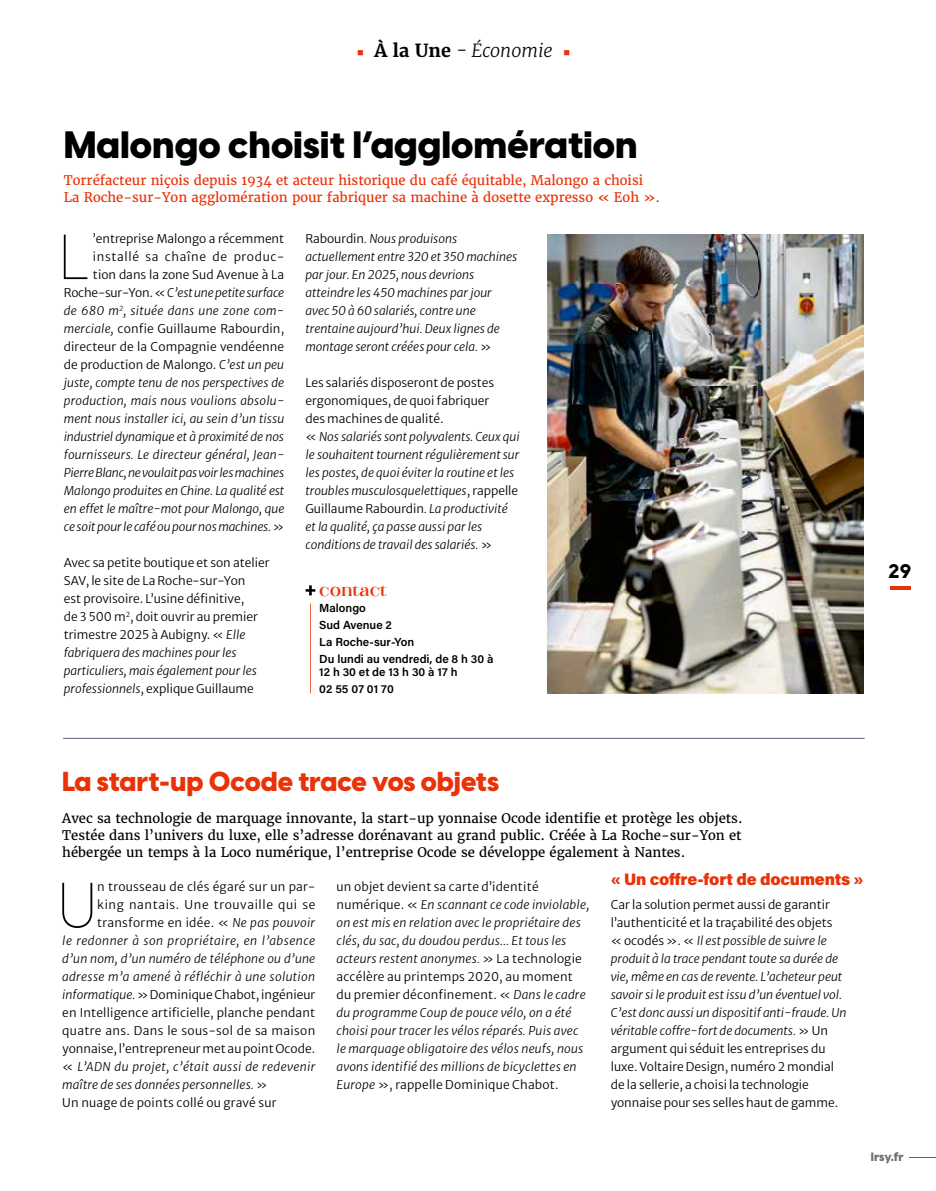
<style>
.page{position:relative;width:936px;height:1191px;background:#fff}
.page>*{position:absolute;margin:0;border:0;box-sizing:border-box;transform-origin:0 0}
.t1{font:100 62.7px "Visby CF";color:#000}
.t2{font:800 37.5px "Visby CF";color:#000}
.t3{font:800 27px "Visby CF";color:#e93208}
.t4{font:19.5px "Arya Single";color:#000}
.t5{font:italic 300 18px "Merriweather";color:#000}
.t6{font:18px "Rangkings";letter-spacing:.01em;color:#e93208}
.t7{font:900 16.5px "Acumin Pro";letter-spacing:-.01em;color:#e93208}
.t8{font:13.2px/17.1px "Merriweather";color:#000;text-align:justify}
.t9{font:13.2px/17.1px "Merriweather";color:#e93208}
.t10{font:italic 12px/18px "Merriweather Sans";letter-spacing:.005em;color:#000}
.t11{font:12px/18px "Merriweather Sans";color:#000}
.t12{font:12px "Merriweather Sans";letter-spacing:.02em;color:#000}
.t13{font:italic 12px "Merriweather Sans";letter-spacing:.035em;color:#000}
.t14{font:italic 12px "Merriweather Sans";letter-spacing:.03em;color:#000}
.t15{font:italic 12px "Merriweather Sans";letter-spacing:.025em;color:#000}
.t16{font:12px "Merriweather Sans";letter-spacing:.03em;color:#000}
.t17{font:12px "Merriweather Sans";letter-spacing:.05em;color:#000}
.t18{font:12px "Merriweather Sans";letter-spacing:.025em;color:#000}
.t19{font:800 12px "Visby CF";letter-spacing:-.01em;color:#6f7070}
.t20{font:600 11.7px/17px "Acumin Pro";color:#000}
.s1{font-family:"Merriweather Sans";font-weight:500;font-style:normal;font-size:12px;color:#e93208}
.s2{font-weight:700;font-style:normal}
.s3{font-style:normal}
.s4{font-style:italic}
</style>
<div class="page">
<img style="left:547px;top:234px;width:316px;height:459px">
<hr style="left:63px;top:738px;width:801px;height:1px;background:#2f2857">
<svg style="left:305px;top:585px;width:10px;height:10px"></svg>
<hr style="left:310px;top:603px;width:1px;height:90px;background:#e93208">
<svg style="left:909px;top:1157px;width:26px;height:1px"></svg>
<hr style="left:890px;top:586px;width:21px;height:4px;background:#e93208">
<h3 class="t5" style="left:357px;top:40px;width:214px"><span class="s1">■</span> <span class="s2">À la Une</span> - Économie <span class="s1">■</span></h3>
<h2 class="t2" style="left:64px;top:120px;width:575px">Malongo choisit l’agglomération</h2>
<p class="t9" style="left:64px;top:172px;width:598px">Torréfacteur niçois depuis 1934 et acteur historique du café équitable, Malongo a choisi<br>La Roche-sur-Yon agglomération pour fabriquer sa machine à dosette expresso « Eoh ».</p>
<h1 class="t1" style="left:59px;top:220px;width:32px">L</h1>
<p class="t10" style="left:64px;top:228px;width:222px;text-align:right"><span class="s3">’entreprise Malongo a récemment installé sa chaîne de produc-<br>tion dans la zone Sud Avenue à La Roche-sur-Yon. «</span> C’est une petite surface de 680 m<sup>2</sup>, située dans une zone com&shy;merciale, <span class="s3">confie Guillaume Rabourdin, directeur de la Compagnie vendéenne de production de Malongo.</span> C’est un peu juste, compte tenu de nos perspectives de production, mais nous voulions absolu&shy;ment nous installer ici, au sein d’un tissu industriel dynamique et à proximité de nos fournisseurs. Le directeur général, Jean-Pierre Blanc, ne voulait pas voir les machines Malongo produites en Chine. La qualité est en effet le maître-mot pour Malongo, que ce soit pour le café ou pour nos machines. <span class="s3">»</span></p>
<p class="t11" style="left:64px;top:552px;width:207px">Avec sa petite boutique et son atelier SAV, le site de La Roche-sur-Yon<br>est provisoire. L’usine définitive,<br>de 3 500 m<sup>2</sup>, doit ouvrir au premier trimestre 2025 à Aubigny. « <span class="s4">Elle fabriquera des machines pour les particuliers, mais également pour les professionnels</span>, explique Guillaume</p>
<p class="t10" style="left:305px;top:228px;width:213px"><span class="s3">Rabourdin</span>. Nous produisons actuellement entre 320 et 350 machines par jour. En 2025, nous devrions atteindre les 450 machines par jour avec 50 à 60 salariés, contre une trentaine aujourd’hui. Deux lignes de montage seront créées pour cela. <span class="s3">»</span></p>
<p class="t10" style="left:305px;top:372px;width:216px"><span class="s3">Les salariés disposeront de postes ergonomiques, de quoi fabriquer<br>des machines de qualité.<br>«</span> Nos salariés sont polyvalents. Ceux qui le souhaitent tournent régulièrement sur les postes, de quoi éviter la routine et les troubles musculosquelettiques<span class="s3">, rappelle Guillaume Rabourdin</span>. La productivité et la qualité, ça passe aussi par les conditions de travail des salariés. <span class="s3">»</span></p>
<h3 class="t6" style="left:319px;top:579px;width:69px">contact</h3>
<p class="t20" style="left:319px;top:599px;width:176px">Malongo<br>Sud Avenue 2<br>La Roche-sur-Yon<br>Du lundi au vendredi, de 8 h 30 à</p>
<p class="t20" style="left:319px;top:663px;width:140px">12 h 30 et de 13 h 30 à 17 h<br>02 55 07 01 70</p>
<h3 class="t4" style="left:888px;top:559px;width:25px">29</h3>
<h3 class="t3" style="left:62px;top:763px;width:438px">La start-up Ocode trace vos objets</h3>
<p class="t8" style="left:62px;top:809px;width:681px">Avec sa technologie de marquage innovante, la start-up yonnaise Ocode identifie et protège les objets.<br>Testée dans l’univers du luxe, elle s’adresse dorénavant au grand public. Créée à La Roche-sur-Yon et hébergée un temps à la Loco numérique, l’entreprise Ocode se développe également à Nantes.</p>
<h1 class="t1" style="left:58px;top:868px;width:40px">U</h1>
<p class="t12" style="left:97px;top:876px;width:219px">n trousseau de clés égaré sur un par-</p>
<h3 class="t7" style="left:610px;top:867px;width:254px">« Un coffre-fort de documents »</h3>
<p class="t11" style="left:610px;top:894px;width:237px">Car la solution permet aussi de garantir l’authenticité et la traçabilité des objets « ocodés ». « <span class="s4">Il est possible de suivre le produit à la trace pendant toute sa durée de vie, même en cas de revente. L’acheteur peut savoir si le produit est issu d’un éventuel vol.<br>C’est donc aussi un dispositif anti-fraude. Un véritable coffre-fort de documents.</span> » Un argument qui séduit les entreprises du luxe. Voltaire Design, numéro 2 mondial de la sellerie, a choisi la technologie yonnaise pour ses selles haut de gamme.</p>
<p class="t10" style="left:336px;top:876px;width:254px"><span class="s3">un objet devient sa carte d’identité numérique. «</span> En scannant ce code inviolable, on est mis en relation avec le propriétaire des clés, du sac, du doudou perdus… Et tous les acteurs restent anonymes. <span class="s3">» La technologie accélère au printemps 2020, au moment du premier déconfinement. «</span> Dans le cadre du programme Coup de pouce vélo, on a été choisi pour tracer les vélos réparés. Puis avec le marquage obligatoire des vélos neufs, nous avons identifié des millions de bicyclettes en Europe <span class="s3">», rappelle Dominique Chabot.</span></p>
<p class="t17" style="left:97px;top:894px;width:219px">king nantais. Une trouvaille qui se</p>
<p class="t18" style="left:97px;top:912px;width:219px">transforme en idée. « <span class="s4">Ne pas pouvoir</span></p>
<p class="t13" style="left:62px;top:930px;width:254px">le redonner à son propriétaire, en l’absence</p>
<p class="t10" style="left:62px;top:948px;width:254px">d’un nom, d’un numéro de téléphone ou d’une</p>
<p class="t15" style="left:62px;top:966px;width:254px">adresse m’a amené à réfléchir à une solution</p>
<p class="t11" style="left:62px;top:984px;width:254px"><span class="s4">informatique.</span> » Dominique Chabot, ingénieur</p>
<p class="t11" style="left:62px;top:1002px;width:254px">en Intelligence artificielle, planche pendant</p>
<p class="t16" style="left:62px;top:1020px;width:254px">quatre ans. Dans le sous-sol de sa maison</p>
<p class="t11" style="left:62px;top:1038px;width:254px">yonnaise, l’entrepreneur met au point Ocode.</p>
<p class="t14" style="left:62px;top:1056px;width:254px"><span class="s3">«</span> L’ADN du projet, c’était aussi de redevenir</p>
<p class="t10" style="left:62px;top:1074px;width:207px">maître de ses données personnelles. <span class="s3">»</span></p>
<p class="t12" style="left:62px;top:1092px;width:216px">Un nuage de points collé ou gravé sur</p>
<p class="t19" style="left:870px;top:1149px;width:34px">lrsy.fr</p>
</div>
